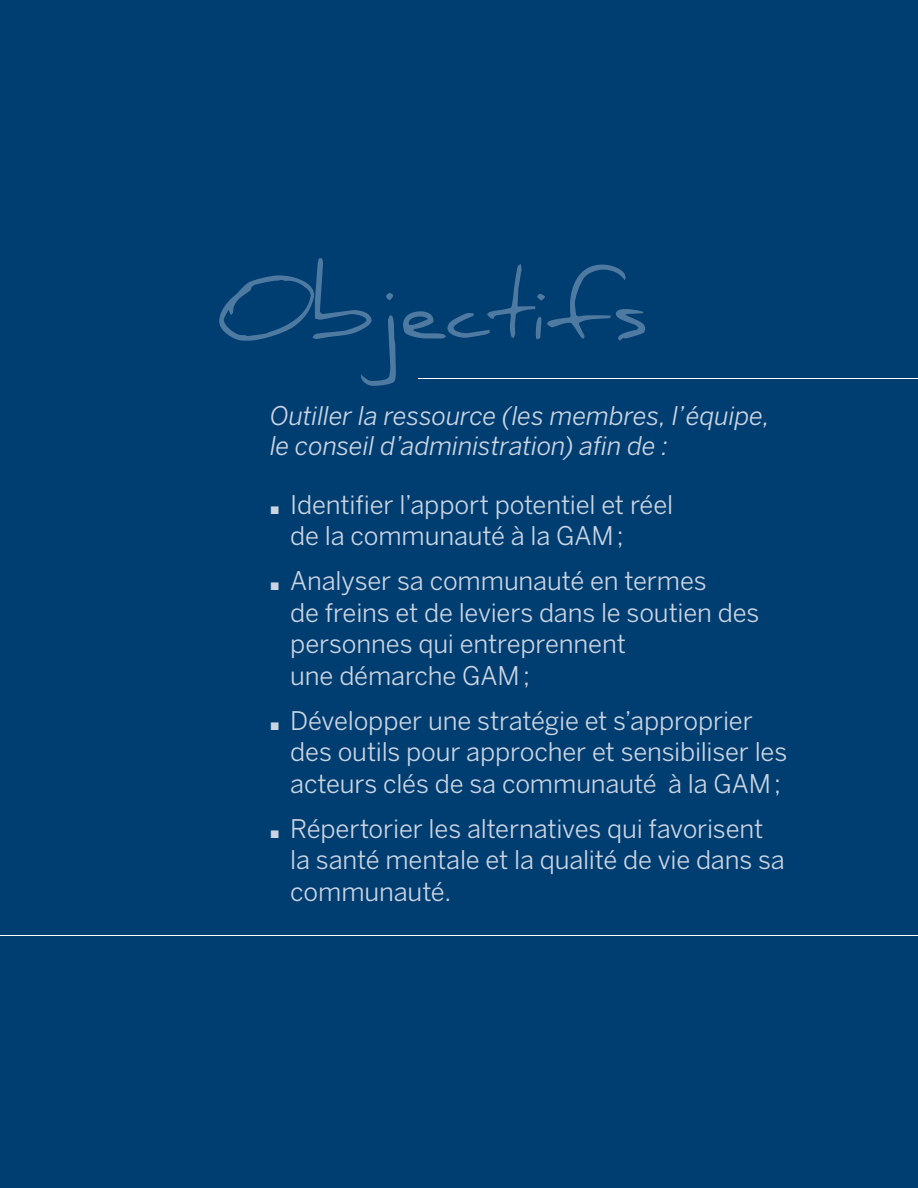
<style>
.page{position:relative;width:918px;height:1188px;background:#003d71}
.page>*{position:absolute;margin:0;border:0;box-sizing:border-box;transform-origin:0 0}
.t1{font:90px "Daniel";letter-spacing:-.01em;color:#4e7aa1}
.t2{font:25.5px/31.5px "Benton Sans";letter-spacing:-.005em;color:#cbd4e2}
.t3{font:italic 25.5px/30px "Benton Sans";letter-spacing:-.01em;color:#cbd4e2}
</style>
<div class="page">
<hr style="left:418px;top:378px;width:500px;height:1px;background:#fff">
<hr style="left:0;top:935px;width:918px;height:1px;background:#fff">
<h1 class="t1" style="left:216px;top:255px;width:433px">Objectifs</h1>
<p class="t3" style="left:270px;top:401px;width:501px">Outiller la ressource (les membres, l’équipe, le conseil d’administration) afin de :</p>
<p class="t2" style="left:290px;top:488px;width:385px">Identifier l’apport potentiel et réel de la communauté à la GAM ;</p>
<p class="t2" style="left:290px;top:565px;width:471px">Analyser sa communauté en termes<br>de freins et de leviers dans le soutien des personnes qui entreprennent<br>une démarche GAM ;</p>
<p class="t2" style="left:290px;top:704px;width:499px">Développer une stratégie et s’approprier des outils pour approcher et sensibiliser les acteurs clés de sa communauté à la GAM ;</p>
<p class="t2" style="left:290px;top:812px;width:496px">Répertorier les alternatives qui favorisent la santé mentale et la qualité de vie dans sa communauté.</p>
</div>
